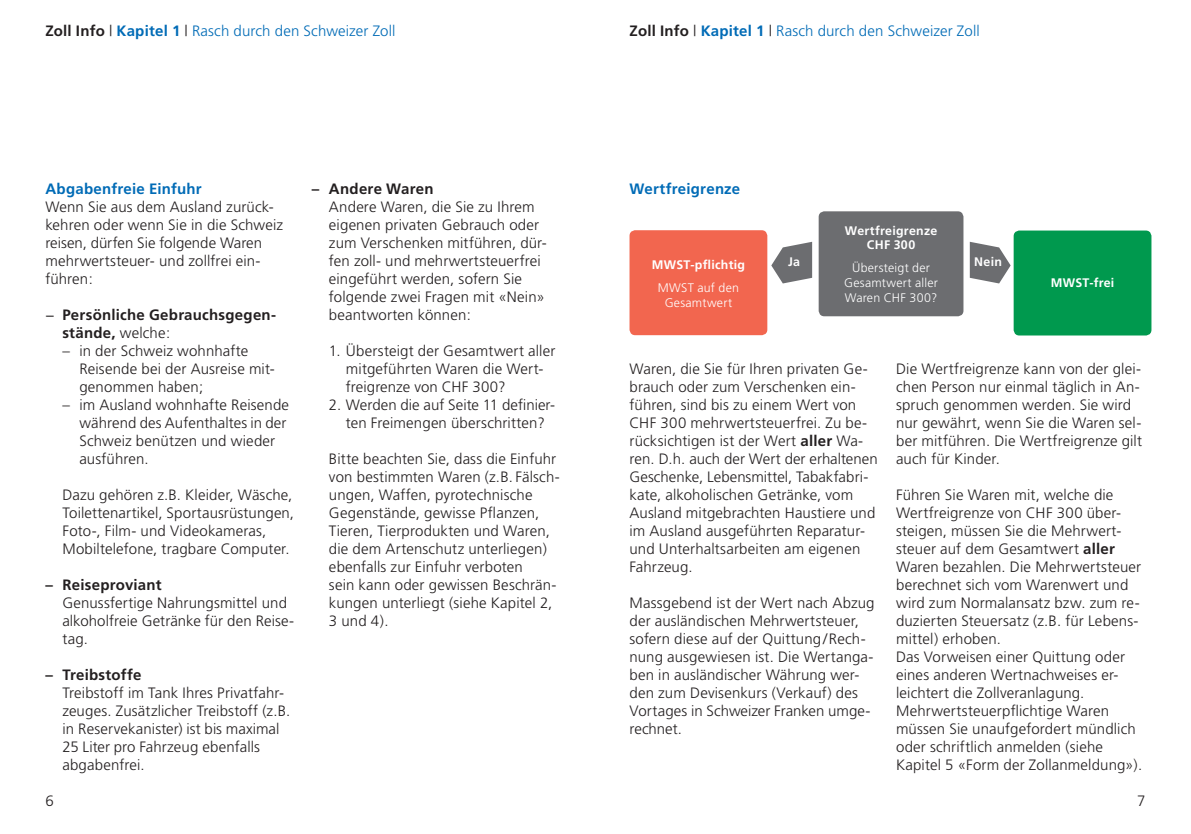
<style>
.page{position:relative;width:1191px;height:834px;background:#fff}
.page>*{position:absolute;margin:0;border:0;box-sizing:border-box;transform-origin:0 0}
.t1{font:300 15px/18px "Frutiger";letter-spacing:.01em;color:#231f20}
.t2{font:300 15px "Frutiger";letter-spacing:.005em;color:#006bb6}
.t3{font:700 15px/18px "Frutiger";letter-spacing:.015em;color:#231f20}
.t4{font:700 15px "Frutiger";letter-spacing:.015em;color:#006bb6}
.t5{font:300 12.4px/14.8px "Frutiger";letter-spacing:.02em;color:#fff;text-align:center}
.t6{font:700 12.4px/14.8px "Frutiger";letter-spacing:.025em;color:#fff;text-align:center}
.s1{font-weight:700;color:#231f20}
.s2{color:#231f20}
.s3{font-weight:700}
.s4{font-weight:300}
</style>
<div class="page">
<div style="left:629px;top:230px;width:138px;height:105px;background:#f2664f;border-radius:6px"></div>
<div style="left:1013px;top:230px;width:138px;height:105px;background:#00994e;border-radius:6px"></div>
<div style="left:818px;top:211px;width:145px;height:105px;background:#6c6d70;border-radius:6px"></div>
<svg style="left:969px;top:242px;width:41px;height:41px"></svg>
<svg style="left:771px;top:242px;width:41px;height:41px"></svg>
<p class="t2" style="left:45px;top:22px;width:352px"><span class="s1">Zoll Info</span> <span class="s2">|</span> <span class="s3">Kapitel 1</span> <span class="s2">|</span> Rasch durch den Schweizer Zoll</p>
<p class="t2" style="left:629px;top:22px;width:352px"><span class="s1">Zoll Info</span> <span class="s2">|</span> <span class="s3">Kapitel 1</span> <span class="s2">|</span> Rasch durch den Schweizer Zoll</p>
<p class="t4" style="left:45px;top:180px;width:158px">Abgabenfreie Einfuhr</p>
<p class="t1" style="left:45px;top:198px;width:239px">Wenn Sie aus dem Ausland zurück&shy;kehren oder wenn Sie in die Schweiz reisen, dürfen Sie folgende Waren mehrwertsteuer- und zollfrei ein&shy;führen:</p>
<p class="t3" style="left:62px;top:305px;width:215px;text-indent:-17px"><span class="s4">−</span> Persönliche Gebrauchsgegen&shy;stände, <span class="s4">welche:</span></p>
<p class="t1" style="left:79px;top:342px;width:197px;text-indent:-17px">– in der Schweiz wohnhafte<br>Reisende bei der Ausreise mit&shy;genommen haben;</p>
<p class="t1" style="left:79px;top:396px;width:211px;text-indent:-17px">– im Ausland wohnhafte Reisende während des Aufenthaltes in der<br>Schweiz benützen und wieder ausführen.</p>
<p class="t1" style="left:62px;top:486px;width:233px">Dazu gehören z.B. Kleider, Wäsche, Toilettenartikel, Sportausrüstungen, Foto-, Film- und Videokameras, Mobiltelefone, tragbare Computer.</p>
<p class="t3" style="left:45px;top:575px;width:118px">– Reiseproviant</p>
<p class="t1" style="left:62px;top:594px;width:233px">Genussfertige Nahrungsmittel und alkoholfreie Getränke für den Reise&shy;tag.</p>
<p class="t3" style="left:45px;top:665px;width:98px">– Treibstoffe</p>
<p class="t1" style="left:62px;top:684px;width:229px">Treibstoff im Tank Ihres Privatfahr&shy;zeuges. Zusätzlicher Treibstoff (z.B. in Reservekanister) ist bis maximal<br>25 Liter pro Fahrzeug ebenfalls abgabenfrei.</p>
<p class="t3" style="left:312px;top:179px;width:123px">– Andere Waren</p>
<p class="t1" style="left:329px;top:198px;width:219px">Andere Waren, die Sie zu Ihrem eigenen privaten Gebrauch oder zum Verschenken mitführen, dür&shy;fen zoll- und mehrwertsteuerfrei eingeführt werden, sofern Sie folgende zwei Fragen mit «Nein» beantworten können:</p>
<p class="t1" style="left:346px;top:342px;width:211px;text-indent:-17px">1. Übersteigt der Gesamtwert aller mitgeführten Waren die Wert&shy;freigrenze von CHF 300?</p>
<p class="t1" style="left:329px;top:396px;width:227px;text-align:center">2. Werden die auf Seite 11 definier&shy;ten Freimengen überschritten?</p>
<p class="t1" style="left:329px;top:450px;width:232px">Bitte beachten Sie, dass die Einfuhr von bestimmten Waren (z.B. Fälsch&shy;ungen, Waffen, pyrotechnische<br>Gegenstände, gewisse Pflanzen,<br>Tieren, Tierprodukten und Waren, die dem Artenschutz unterliegen) ebenfalls zur Einfuhr verboten<br>sein kann oder gewissen Beschrän&shy;kungen unterliegt (siehe Kapitel 2,<br>3 und 4).</p>
<p class="t4" style="left:629px;top:180px;width:112px">Wertfreigrenze</p>
<p class="t6" style="left:651px;top:257px;width:95px">MWST-pflichtig</p>
<p class="t5" style="left:658px;top:280px;width:83px">MWST auf den<br>Gesamtwert</p>
<p class="t6" style="left:845px;top:223px;width:94px">Wertfreigrenze<br>CHF 300</p>
<p class="t5" style="left:844px;top:260px;width:95px">Übersteigt der<br>Gesamtwert aller<br>Waren CHF 300?</p>
<p class="t6" style="left:788px;top:254px;width:14px">Ja</p>
<p class="t6" style="left:974px;top:254px;width:29px">Nein</p>
<p class="t6" style="left:1050px;top:275px;width:65px">MWST-frei</p>
<p class="t1" style="left:629px;top:360px;width:250px">Waren, die Sie für Ihren privaten Ge&shy;brauch oder zum Verschenken ein&shy;führen, sind bis zu einem Wert von CHF 300 mehrwertsteuerfrei. Zu be&shy;rücksichtigen ist der Wert <span class="s3">aller</span> Wa&shy;ren. D.h. auch der Wert der erhaltenen Geschenke, Lebensmittel, Tabakfabri&shy;kate, alkoholischen Getränke, vom Ausland mitgebrachten Haustiere und im Ausland ausgeführten Reparatur&shy;und Unterhaltsarbeiten am eigenen Fahrzeug.</p>
<p class="t1" style="left:629px;top:594px;width:247px">Massgebend ist der Wert nach Abzug der ausländischen Mehrwertsteuer, sofern diese auf der Quittung/Rech&shy;nung ausgewiesen ist. Die Wertanga&shy;ben in ausländischer Währung wer&shy;den zum Devisenkurs (Verkauf) des<br>Vortages in Schweizer Franken umge&shy;rechnet.</p>
<p class="t1" style="left:896px;top:360px;width:247px">Die Wertfreigrenze kann von der glei&shy;chen Person nur einmal täglich in An&shy;spruch genommen werden. Sie wird nur gewährt, wenn Sie die Waren sel&shy;ber mitführen. Die Wertfreigrenze gilt auch für Kinder.</p>
<p class="t1" style="left:896px;top:486px;width:248px">Führen Sie Waren mit, welche die Wertfreigrenze von CHF 300 über&shy;steigen, müssen Sie die Mehrwert&shy;steuer auf dem Gesamtwert <span class="s3">aller </span>Waren bezahlen. Die Mehrwertsteuer berechnet sich vom Warenwert und wird zum Normalansatz bzw. zum re&shy;duzierten Steuersatz (z.B. für Lebens&shy;mittel) erhoben.<br>Das Vorweisen einer Quittung oder eines anderen Wertnachweises er&shy;leichtert die Zollveranlagung.<br>Mehrwertsteuerpflichtige Waren müssen Sie unaufgefordert mündlich oder schriftlich anmelden (siehe Kapitel 5 «Form der Zollanmeldung»).</p>
<p class="t1" style="left:45px;top:791px;width:10px">6</p>
<p class="t1" style="left:1137px;top:791px;width:10px">7</p>
</div>
